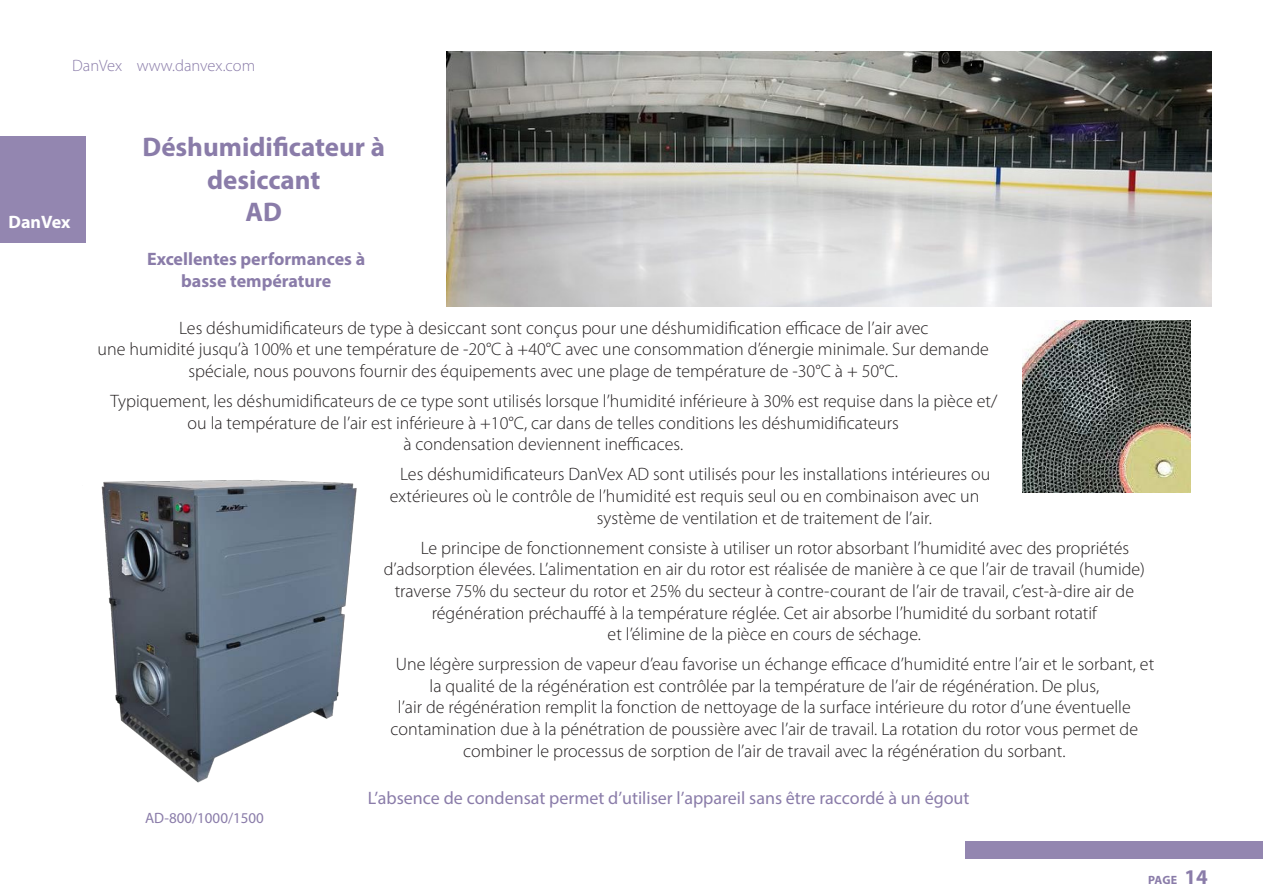
<style>
.page{position:relative;width:1263px;height:893px;background:#fff}
.page>*{position:absolute;margin:0;border:0;box-sizing:border-box;transform-origin:0 0}
.t1{font:700 27px/32.4px "Myriad Pro";color:#8a7ca9;text-align:center}
.No_Spacing{font:300 18px "Myriad Pro";color:#231f20}
.No_Spacing-2{font:18px "Myriad Pro";color:#8a7ca9}
.t2{font:700 18px/21.6px "Myriad Pro";color:#8a7ca9;text-align:center}
.t3{font:700 18px "Myriad Pro";color:#fff}
.t4{font:300 16.5px "Myriad Pro";color:#8a7ca9}
.Normal__Web{font:15px "Myriad Pro";color:#8a7ca9}
.t5{font:700 12px "Myriad Pro";color:#8a7ca9}
.s1{font-size:21px}
</style>
<div class="page">
<div style="left:965px;top:842px;width:298px;height:17px;background:#9386b0"></div>
<div style="left:0;top:136px;width:85px;height:106px;background:#9386b0"></div>
<img style="left:101px;top:480px;width:256px;height:303px">
<img style="left:446px;top:51px;width:766px;height:255px">
<img style="left:1023px;top:320px;width:168px;height:173px">
<p class="t4" style="left:72px;top:56px;width:184px">DanVex www.danvex.com</p>
<p class="t3" style="left:9px;top:210px;width:63px">DanVex</p>
<h1 class="t1" style="left:143px;top:130px;width:244px">Déshumidificateur à desiccant<br>AD</h1>
<p class="t2" style="left:147px;top:248px;width:220px">Excellentes performances à basse température</p>
<p class="No_Spacing" style="left:179px;top:317px;width:751px">Les déshumidificateurs de type à desiccant sont conçus pour une déshumidification efficace de l’air avec</p>
<p class="No_Spacing" style="left:97px;top:339px;width:893px">une humidité jusqu’à 100% et une température de -20°C à +40°C avec une consommation d’énergie minimale. Sur demande</p>
<p class="No_Spacing" style="left:189px;top:360px;width:711px">spéciale, nous pouvons fournir des équipements avec une plage de température de -30°C à + 50°C.</p>
<p class="No_Spacing" style="left:110px;top:390px;width:888px">Typiquement, les déshumidificateurs de ce type sont utilisés lorsque l’humidité inférieure à 30% est requise dans la pièce et/</p>
<p class="No_Spacing" style="left:188px;top:412px;width:713px">ou la température de l’air est inférieure à +10°C, car dans de telles conditions les déshumidificateurs</p>
<p class="No_Spacing" style="left:403px;top:433px;width:281px">à condensation deviennent inefficaces.</p>
<p class="No_Spacing" style="left:400px;top:464px;width:592px">Les déshumidificateurs DanVex AD sont utilisés pour les installations intérieures ou</p>
<p class="No_Spacing" style="left:390px;top:485px;width:591px">extérieures où le contrôle de l’humidité est requis seul ou en combinaison avec un</p>
<p class="No_Spacing" style="left:597px;top:507px;width:336px">système de ventilation et de traitement de l’air.</p>
<p class="No_Spacing" style="left:421px;top:537px;width:710px">Le principe de fonctionnement consiste à utiliser un rotor absorbant l’humidité avec des propriétés</p>
<p class="No_Spacing" style="left:384px;top:558px;width:763px">d’adsorption élevées. L’alimentation en air du rotor est réalisée de manière à ce que l’air de travail (humide)</p>
<p class="No_Spacing" style="left:395px;top:580px;width:741px">traverse 75% du secteur du rotor et 25% du secteur à contre-courant de l’air de travail, c’est-à-dire air de</p>
<p class="No_Spacing" style="left:432px;top:602px;width:667px">régénération préchauffé à la température réglée. Cet air absorbe l’humidité du sorbant rotatif</p>
<p class="No_Spacing" style="left:608px;top:623px;width:315px">et l’élimine de la pièce en cours de séchage.</p>
<p class="No_Spacing" style="left:396px;top:653px;width:760px">Une légère surpression de vapeur d’eau favorise un échange efficace d’humidité entre l’air et le sorbant, et</p>
<p class="No_Spacing" style="left:430px;top:675px;width:671px">la qualité de la régénération est contrôlée par la température de l’air de régénération. De plus,</p>
<p class="No_Spacing" style="left:398px;top:697px;width:734px">l’air de régénération remplit la fonction de nettoyage de la surface intérieure du rotor d’une éventuelle</p>
<p class="No_Spacing" style="left:391px;top:718px;width:749px">contamination due à la pénétration de poussière avec l’air de travail. La rotation du rotor vous permet de</p>
<p class="No_Spacing" style="left:463px;top:740px;width:604px">combiner le processus de sorption de l’air de travail avec la régénération du sorbant.</p>
<p class="No_Spacing-2" style="left:368px;top:787px;width:603px">L’absence de condensat permet d’utiliser l’appareil sans être raccordé à un égout</p>
<p class="Normal__Web" style="left:145px;top:808px;width:120px">AD-800/1000/1500</p>
<p class="t5" style="left:1148px;top:872px;width:61px">PAGE <span class="s1">14</span></p>
</div>
